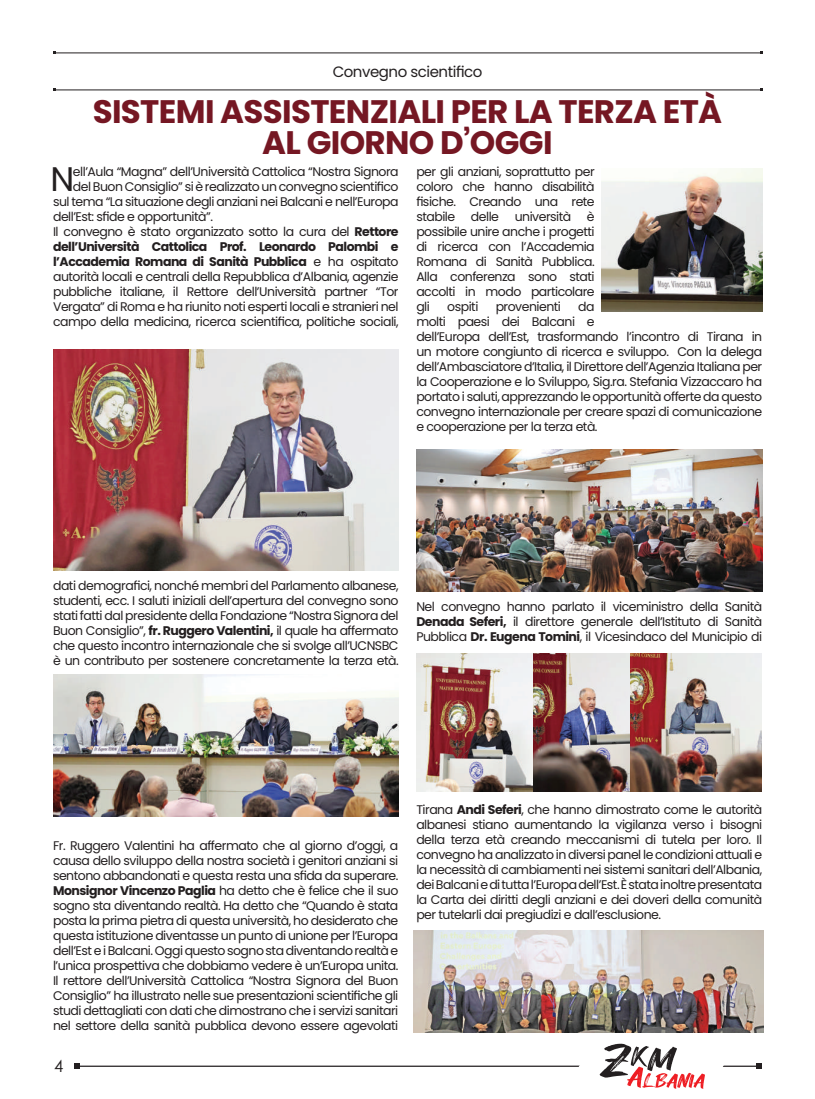
<style>
.page{position:relative;width:815px;height:1099px;background:#fff}
.page>*{position:absolute;margin:0;border:0;box-sizing:border-box;transform-origin:0 0}
.t1{font:34px "Poppins";color:#231f20}
.t2{font:700 32.5px/31.2px "Poppins";letter-spacing:-.02em;color:#751723;text-align:center}
.t3{font:16.75px "Century Gothic";color:#231f20}
.t4{font:15px "Poppins";letter-spacing:-.03em;color:#231f20}
.t5{font:12.5px/15px "Poppins";letter-spacing:-.04em;color:#231f20;text-align:justify}
.t6{font:700 12.5px "Poppins";letter-spacing:-.04em;color:#231f20}
.s1{font-weight:700}
.s2{font-weight:400}
</style>
<div class="page">
<hr style="left:77px;top:1065px;width:682px;height:1px;background:#231f20">
<svg style="left:757px;top:1063px;width:5px;height:5px"></svg>
<svg style="left:75px;top:1063px;width:5px;height:5px"></svg>
<hr style="left:55px;top:53px;width:706px;height:1px;background:#231f20">
<hr style="left:55px;top:90px;width:706px;height:1px;background:#231f20">
<svg style="left:568px;top:1043px;width:165px;height:45px"></svg>
<img style="left:54px;top:349px;width:345px;height:221px">
<img style="left:53px;top:674px;width:345px;height:142px">
<img style="left:602px;top:169px;width:160px;height:142px">
<img style="left:416px;top:449px;width:346px;height:143px">
<img style="left:416px;top:653px;width:346px;height:138px">
<img style="left:414px;top:930px;width:349px;height:102px">
<p class="t4" style="left:333px;top:63px;width:151px">Convegno scientifico</p>
<h2 class="t2" style="left:93px;top:96px;width:631px">SISTEMI ASSISTENZIALI PER LA TERZA ETÀ<br>AL GIORNO D’OGGI</h2>
<h1 class="t1" style="left:50px;top:159px;width:25px">N</h1>
<p class="t5" style="left:73px;top:164px;width:327px">ell’Aula “Magna” dell’Università Cattolica “Nostra Signora</p>
<p class="t5" style="left:73px;top:179px;width:327px">del Buon Consiglio” si è realizzato un convegno scientifico</p>
<p class="t5" style="left:53px;top:194px;width:347px">sul tema “La situazione degli anziani nei Balcani e nell’Europa</p>
<p class="t5" style="left:53px;top:209px;width:161px">dell’Est: sfide e opportunità”.</p>
<p class="t5" style="left:53px;top:224px;width:347px">Il convegno è stato organizzato sotto la cura del <span class="s1">Rettore</span></p>
<p class="t6" style="left:53px;top:239px;width:347px">dell’Università Cattolica Prof. Leonardo Palombi e</p>
<p class="t6" style="left:53px;top:254px;width:347px">l’Accademia Romana di Sanità Pubblica <span class="s2">e ha ospitato</span></p>
<p class="t5" style="left:53px;top:269px;width:347px">autorità locali e centrali della Repubblica d’Albania, agenzie</p>
<p class="t5" style="left:53px;top:284px;width:347px">pubbliche italiane, il Rettore dell’Università partner “Tor</p>
<p class="t5" style="left:53px;top:299px;width:347px">Vergata” di Roma e ha riunito noti esperti locali e stranieri nel</p>
<p class="t5" style="left:53px;top:314px;width:347px">campo della medicina, ricerca scientifica, politiche sociali,</p>
<p class="t5" style="left:416px;top:164px;width:180px">per gli anziani, soprattutto per coloro che hanno disabilità fisiche. Creando una rete stabile</p>
<p class="t5" style="left:416px;top:209px;width:180px;text-indent:171px">è possibile unire anche i progetti di ricerca con l’Accademia Romana di Sanità Pubblica.<br>Alla conferenza sono stati accolti in modo particolare gli</p>
<p class="t5" style="left:471px;top:209px;width:30px">delle</p>
<p class="t5" style="left:515px;top:209px;width:58px">università</p>
<p class="t5" style="left:447px;top:299px;width:33px">ospiti</p>
<p class="t5" style="left:496px;top:299px;width:67px">provenienti</p>
<p class="t5" style="left:416px;top:299px;width:347px;text-align:left;text-indent:162px">da<br>molti paesi dei Balcani e<br>dell’Europa dell’Est, trasformando l’incontro di Tirana in un motore congiunto di ricerca e sviluppo. Con la delega dell’Ambasciatore d’Italia, il Direttore dell’Agenzia Italiana per la Cooperazione e lo Sviluppo, Sig.ra. Stefania Vizzaccaro ha portato i saluti, apprezzando le opportunità offerte da questo convegno internazionale per creare spazi di comunicazione e cooperazione per la terza età.</p>
<p class="t5" style="left:53px;top:577px;width:347px">dati demografici, nonché membri del Parlamento albanese, studenti, ecc. I saluti iniziali dell’apertura del convegno sono stati fatti dal presidente della Fondazione “Nostra Signora del Buon Consiglio”, <span class="s1">fr. Ruggero Valentini,</span> il quale ha affermato che questo incontro internazionale che si svolge all’UCNSBC è un contributo per sostenere concretamente la terza età.</p>
<p class="t5" style="left:416px;top:598px;width:347px">Nel convegno hanno parlato il viceministro della Sanità <span class="s1">Denada Seferi,</span> il direttore generale dell’Istituto di Sanità Pubblica <span class="s1">Dr. Eugena Tomini</span>, il Vicesindaco del Municipio di</p>
<p class="t5" style="left:53px;top:838px;width:347px">Fr. Ruggero Valentini ha affermato che al giorno d’oggi, a causa dello sviluppo della nostra società i genitori anziani si sentono abbandonati e questa resta una sfida da superare.<br><span class="s1">Monsignor Vincenzo Paglia</span> ha detto che è felice che il suo sogno sta diventando realtà. Ha detto che “Quando è stata posta la prima pietra di questa università, ho desiderato che questa istituzione diventasse un punto di unione per l’Europa dell’Est e i Balcani. Oggi questo sogno sta diventando realtà e l’unica prospettiva che dobbiamo vedere è un’Europa unita.<br>Il rettore dell’Università Cattolica “Nostra Signora del Buon Consiglio” ha illustrato nelle sue presentazioni scientifiche gli studi dettagliati con dati che dimostrano che i servizi sanitari nel settore della sanità pubblica devono essere agevolati</p>
<h3 class="t3" style="left:54px;top:1053px;width:11px">4</h3>
<p class="t5" style="left:416px;top:802px;width:347px">Tirana <span class="s1">Andi Seferi</span>, che hanno dimostrato come le autorità albanesi stiano aumentando la vigilanza verso i bisogni della terza età creando meccanismi di tutela per loro. Il convegno ha analizzato in diversi panel le condizioni attuali e la necessità di cambiamenti nei sistemi sanitari dell’Albania, dei Balcani e di tutta l’Europa dell’Est. È stata inoltre presentata la Carta dei diritti degli anziani e dei doveri della comunità per tutelarli dai pregiudizi e dall’esclusione.</p>
</div>
